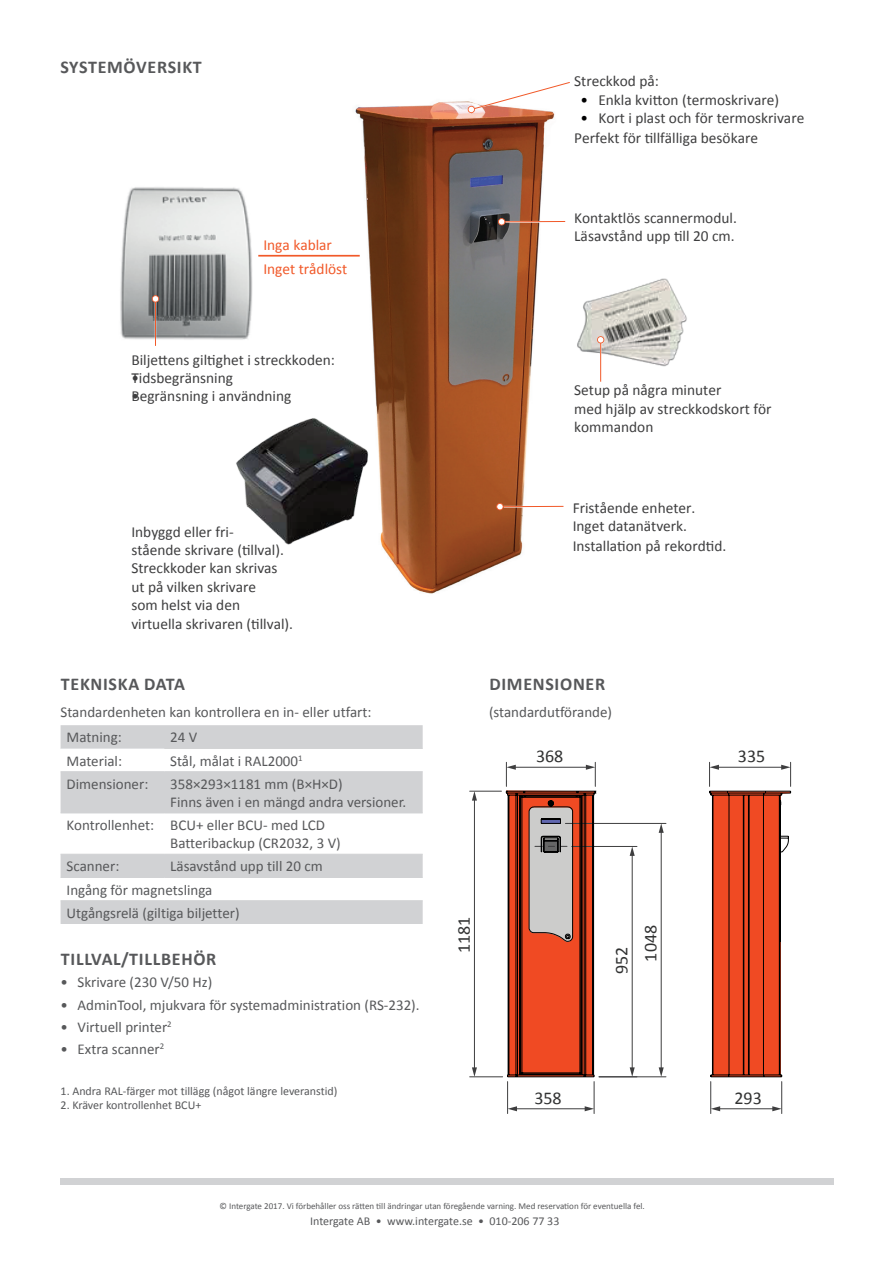
<style>
.page{position:relative;width:893px;height:1263px;background:#fff}
.page>*{position:absolute;margin:0;border:0;box-sizing:border-box;transform-origin:0 0}
.t1{font:700 18px "Calibri";letter-spacing:.04em;color:#57585a}
.t2{font:18px/29px "Calibri";color:#313232}
.t3{font:15.3px/18.5px "Calibri";color:#3e3e3f}
.t4{font:15.3px/24.6px "Calibri";color:#f15929}
.t5{font:15px/18px "Calibri";color:#57585a}
.t6{font:12px "Calibri";color:#57585a}
.t7{font:9px "Calibri";color:#57585a}
.s1{color:#000001}
</style>
<div class="page">
<div style="left:60px;top:1178px;width:773px;height:6px;background:#d1d2d4"></div>
<svg style="left:61px;top:725px;width:362px;height:199px;fill:#d1d2d4"></svg>
<hr style="left:61px;top:748px;width:103px;height:1px;background:#e1e2e4">
<hr style="left:164px;top:748px;width:259px;height:1px;background:#d1d2d4">
<hr style="left:61px;top:771px;width:103px;height:1px;background:#d1d2d4">
<hr style="left:164px;top:771px;width:259px;height:1px;background:#d1d2d4">
<hr style="left:61px;top:813px;width:103px;height:1px;background:#d1d2d4">
<hr style="left:164px;top:813px;width:259px;height:1px;background:#d1d2d4">
<hr style="left:61px;top:854px;width:103px;height:1px;background:#d1d2d4">
<hr style="left:164px;top:854px;width:259px;height:1px;background:#d1d2d4">
<hr style="left:61px;top:877px;width:103px;height:1px;background:#d1d2d4">
<hr style="left:164px;top:877px;width:259px;height:1px;background:#d1d2d4">
<hr style="left:61px;top:900px;width:103px;height:1px;background:#d1d2d4">
<hr style="left:164px;top:900px;width:259px;height:1px;background:#d1d2d4">
<img style="left:335px;top:101px;width:221px;height:493px">
<hr style="left:504px;top:506px;width:59px;height:2px;background:#fff">
<img style="left:120px;top:187px;width:144px;height:153px">
<hr style="left:258px;top:255px;width:102px;height:2px;background:#f15929">
<img style="left:577px;top:278px;width:110px;height:93px">
<hr style="left:500px;top:506px;width:63px;height:1px;background:#f15929">
<svg style="left:496px;top:503px;width:8px;height:7px"></svg>
<hr style="left:155px;top:299px;width:1px;height:47px;background:#f15929">
<svg style="left:152px;top:295px;width:7px;height:7px"></svg>
<hr style="left:600px;top:340px;width:1px;height:42px;background:#f15929">
<svg style="left:597px;top:336px;width:7px;height:7px"></svg>
<svg style="left:466px;top:82px;width:104px;height:31px"></svg>
<img style="left:236px;top:415px;width:136px;height:130px">
<hr style="left:505px;top:221px;width:60px;height:2px;background:#fff">
<hr style="left:501px;top:221px;width:64px;height:1px;background:#f15929">
<svg style="left:498px;top:218px;width:7px;height:7px"></svg>
<hr style="left:718px;top:1108px;width:56px;height:1px;background:#3e3e3f">
<svg style="left:772px;top:1106px;width:9px;height:5px"></svg>
<svg style="left:711px;top:1106px;width:9px;height:5px"></svg>
<hr style="left:710px;top:1081px;width:1px;height:32px;background:#3e3e3f">
<hr style="left:781px;top:1081px;width:1px;height:32px;background:#3e3e3f">
<hr style="left:515px;top:1108px;width:71px;height:1px;background:#3e3e3f">
<svg style="left:585px;top:1106px;width:9px;height:5px"></svg>
<svg style="left:508px;top:1106px;width:9px;height:5px"></svg>
<hr style="left:507px;top:1081px;width:1px;height:32px;background:#3e3e3f">
<hr style="left:594px;top:1081px;width:1px;height:32px;background:#3e3e3f">
<hr style="left:661px;top:831px;width:1px;height:238px;background:#3e3e3f">
<svg style="left:659px;top:824px;width:5px;height:9px"></svg>
<svg style="left:659px;top:1067px;width:5px;height:9px"></svg>
<hr style="left:599px;top:1076px;width:67px;height:1px;background:#3e3e3f">
<hr style="left:565px;top:823px;width:101px;height:1px;background:#3e3e3f">
<hr style="left:632px;top:854px;width:1px;height:215px;background:#3e3e3f">
<svg style="left:630px;top:847px;width:5px;height:9px"></svg>
<svg style="left:630px;top:1067px;width:5px;height:9px"></svg>
<hr style="left:572px;top:846px;width:65px;height:1px;background:#3e3e3f">
<hr style="left:474px;top:799px;width:1px;height:270px;background:#3e3e3f">
<svg style="left:472px;top:792px;width:5px;height:8px"></svg>
<svg style="left:472px;top:1067px;width:5px;height:9px"></svg>
<hr style="left:470px;top:1076px;width:33px;height:1px;background:#3e3e3f">
<hr style="left:470px;top:791px;width:31px;height:1px;background:#3e3e3f">
<svg style="left:506px;top:762px;width:90px;height:315px;background:#bc6854"></svg>
<svg style="left:709px;top:762px;width:82px;height:315px"></svg>
<p class="t1" style="left:60px;top:56px;width:143px">SYSTEMÖVERSIKT</p>
<p class="t4" style="left:263px;top:232px;width:86px">Inga kablar<br>Inget trådlöst</p>
<p class="t3" style="left:131px;top:350px;width:205px">Biljettens giltighet i streckkoden:</p>
<p class="t3" style="left:131px;top:369px;width:103px">• Tidsbegränsning</p>
<p class="t3" style="left:131px;top:387px;width:162px">• Begränsning i användning</p>
<p class="t3" style="left:131px;top:522px;width:163px">Inbyggd eller fri-<br>stående skrivare (tillval).<br>Streckkoder kan skrivas ut på vilken skrivare<br>som helst via den virtuella skrivaren (tillval).</p>
<p class="t1" style="left:61px;top:673px;width:126px">TEKNISKA DATA</p>
<p class="t5" style="left:67px;top:699px;width:306px;line-height:25.8px;text-indent:-6px">Standardenheten kan kontrollera en in- eller utfart:<br>Matning:</p>
<p class="t5" style="left:170px;top:728px;width:29px">24 V</p>
<p class="t5" style="left:67px;top:752px;width:57px">Material:</p>
<p class="t5" style="left:170px;top:752px;width:134px">Stål, målat i RAL2000<sup>1</sup></p>
<p class="t5" style="left:67px;top:775px;width:83px">Dimensioner:</p>
<p class="t5" style="left:170px;top:775px;width:238px">358×293×1181 mm (B×H×D)<br>Finns även i en mängd andra versioner.</p>
<p class="t5" style="left:170px;top:816px;width:172px;text-indent:-104px">Kontrollenhet: BCU+ eller BCU- med LCD<br>Batteribackup (CR2032, 3 V)</p>
<p class="t5" style="left:67px;top:857px;width:54px">Scanner:</p>
<p class="t5" style="left:67px;top:855px;width:258px;line-height:23.2px;text-indent:104px">Läsavstånd upp till 20 cm<br>Ingång för magnetslinga<br>Utgångsrelä (giltiga biljetter)</p>
<p class="t1" style="left:61px;top:947px;width:157px">TILLVAL/TILLBEHÖR</p>
<p class="t5" style="left:61px;top:973px;width:153px">• Skrivare (230 V/50 Hz)</p>
<p class="t5" style="left:61px;top:996px;width:361px">• AdminTool, mjukvara för systemadministration (RS-232).</p>
<p class="t5" style="left:61px;top:1018px;width:113px">• Virtuell printer<sup>2</sup></p>
<p class="t5" style="left:61px;top:1040px;width:105px">• Extra scanner<sup>2</sup></p>
<p class="t6" style="left:61px;top:1083px;width:278px">1. Andra RAL-färger mot tillägg (något längre leveranstid)</p>
<p class="t6" style="left:61px;top:1098px;width:142px">2. Kräver kontrollenhet BCU+</p>
<p class="t3" style="left:574px;top:72px;width:86px">Streckkod på:</p>
<p class="t3" style="left:580px;top:90px;width:200px"><span class="s1">•</span> Enkla kvitton (termoskrivare)</p>
<p class="t3" style="left:574px;top:108px;width:232px;line-height:20.4px;text-indent:6px"><span class="s1">•</span> Kort i plast och för termoskrivare<br>Perfekt för tillfälliga besökare</p>
<p class="t3" style="left:574px;top:208px;width:164px">Kontaktlös scannermodul.<br>Läsavstånd upp till 20 cm.</p>
<p class="t3" style="left:574px;top:381px;width:199px">Setup på några minuter<br>med hjälp av streckkodskort för kommandon</p>
<p class="t3" style="left:573px;top:498px;width:155px;line-height:19px">Fristående enheter.<br>Inget datanätverk.<br>Installation på rekordtid.</p>
<p class="t1" style="left:489px;top:673px;width:117px">DIMENSIONER</p>
<p class="t5" style="left:489px;top:703px;width:125px">(standardutförande)</p>
<p class="t2" style="left:536px;top:742px;width:29px">368</p>
<p class="t2" style="left:738px;top:742px;width:29px">335</p>
<p class="t2" style="left:449px;top:953px;width:38px;rotate:-90deg">1181</p>
<p class="t2" style="left:534px;top:1083px;width:29px">358</p>
<p class="t2" style="left:607px;top:961px;width:38px;text-indent:-13px;rotate:-90deg">952<br>1048</p>
<p class="t2" style="left:734px;top:1083px;width:29px">293</p>
<p class="t7" style="left:220px;top:1200px;width:427px">© Intergate 2017. Vi förbehåller oss rätten till ändringar utan föregående varning. Med reservation för eventuella fel.</p>
<p class="t6" style="left:310px;top:1214px;width:251px">Intergate AB • www.intergate.se • 010-206 77 33</p>
</div>
